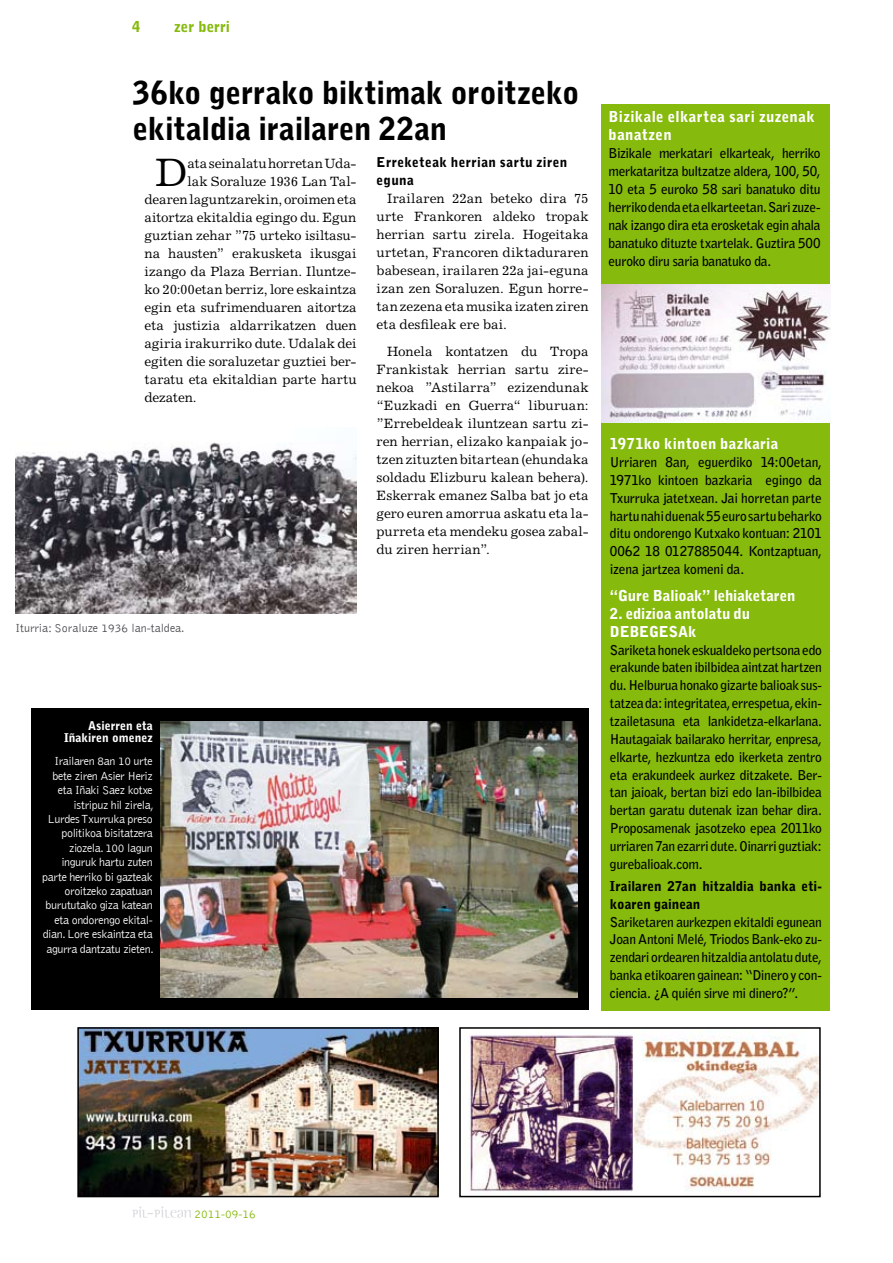
<style>
.page{position:relative;width:893px;height:1263px;background:#fff}
.page>*{position:absolute;margin:0;border:0;box-sizing:border-box;transform-origin:0 0}
.t1{font:39.75px "Excelsior";color:#000}
.t2{font:900 31.5px/36px "Bell Gothic Std";letter-spacing:-.005em;color:#000}
.t3{font:900 15px/18px "Bell Gothic Std";letter-spacing:.01em;color:#fff}
.t4{font:900 15px/18px "Bell Gothic Std";letter-spacing:-.01em;color:#fff}
.t5{font:900 15px "Bell Gothic Std";color:#86ba0d}
.t6{font:700 13.5px/17.9px "Bell Gothic Std";letter-spacing:-.025em;color:#000;text-align:justify}
.t7{font:13.5px/18px "Excelsior";color:#000;text-align:justify}
.t8{font:900 13.5px/17.9px "Bell Gothic Std";letter-spacing:.01em;color:#000}
.t9{font:900 13.5px/18px "Bell Gothic Std";letter-spacing:.03em;color:#000}
.t10{font:300 12px/14.4px "Bell Gothic";letter-spacing:-.03em;color:#fff;text-align:right}
.t11{font:300 12px "Bell Gothic";color:#4e4c50}
.t12{font:900 12px/12px "Bell Gothic Std";color:#fff;text-align:right}
.t13{font:300 12px "Bell Gothic";color:#86ba0d}
</style>
<div class="page">
<div style="left:602px;top:104px;width:228px;height:906px;background:#86ba0d"></div>
<img style="left:469px;top:1035px;width:349px;height:159px">
<div style="left:459px;top:1027px;width:362px;height:170px;border:2px solid #000"></div>
<div style="left:31px;top:709px;width:558px;height:301px;background:#000"></div>
<img style="left:161px;top:722px;width:417px;height:275px">
<img style="left:80px;top:1030px;width:356px;height:164px">
<div style="left:77px;top:1027px;width:362px;height:170px;border:2px solid #000"></div>
<svg style="left:132px;top:1206px;width:60px;height:12px"></svg>
<img style="left:15px;top:442px;width:342px;height:171px">
<img style="left:602px;top:285px;width:228px;height:137px">
<p class="t5" style="left:132px;top:18px;width:10px">4</p>
<p class="t5" style="left:174px;top:18px;width:57px">zer berri</p>
<h2 class="t2" style="left:133px;top:75px;width:448px">36ko gerrako biktimak oroitzeko ekitaldia irailaren 22an</h2>
<h1 class="t1" style="left:155px;top:149px;width:35px">D</h1>
<p class="t7" style="left:188px;top:154px;width:171px">ata seinalatu horretan Uda-</p>
<p class="t9" style="left:377px;top:154px;width:192px">Erreketeak herrian sartu ziren eguna</p>
<p class="t7" style="left:377px;top:190px;width:214px;text-indent:11px">Irailaren 22an beteko dira 75 urte Frankoren aldeko tropak herrian sartu zirela. Hogeitaka urtetan, Francoren diktaduraren babesean, irailaren 22a jai-eguna izan zen Soraluzen. Egun horre&shy;tan zezena eta musika izaten ziren eta desfileak ere bai.</p>
<p class="t7" style="left:377px;top:342px;width:214px;text-indent:11px">Honela kontatzen du Tropa Frankistak herrian sartu zire&shy;nekoa ”Astilarra” ezizendunak “Euzkadi en Guerra“ liburuan: ”Errebeldeak iluntzean sartu zi&shy;ren herrian, elizako kanpaiak jo&shy;tzen zituzten bitartean (ehundaka soldadu Elizburu kalean behera).<br>Eskerrak emanez Salba bat jo eta gero euren amorrua askatu eta la&shy;purreta eta mendeku gosea zabal&shy;du ziren herrian”.</p>
<p class="t7" style="left:188px;top:172px;width:171px">lak Soraluze 1936 Lan Tal-</p>
<p class="t7" style="left:145px;top:190px;width:214px">dearen laguntzarekin, oroimen eta</p>
<p class="t7" style="left:145px;top:208px;width:213px">aitortza ekitaldia egingo du. Egun</p>
<p class="t7" style="left:145px;top:226px;width:214px">guztian zehar ”75 urteko isiltasu-</p>
<p class="t7" style="left:145px;top:244px;width:214px">na hausten” erakusketa ikusgai</p>
<p class="t7" style="left:145px;top:262px;width:214px">izango da Plaza Berrian. Iluntze-</p>
<p class="t7" style="left:145px;top:280px;width:214px">ko 20:00etan berriz, lore eskaintza</p>
<p class="t7" style="left:145px;top:298px;width:214px">egin eta sufrimenduaren aitortza</p>
<p class="t7" style="left:145px;top:316px;width:214px">eta justizia aldarrikatzen duen</p>
<p class="t7" style="left:145px;top:334px;width:213px">agiria irakurriko dute. Udalak dei</p>
<p class="t7" style="left:145px;top:352px;width:214px">egiten die soraluzetar guztiei ber-</p>
<p class="t7" style="left:145px;top:370px;width:214px">taratu eta ekitaldian parte hartu</p>
<p class="t7" style="left:145px;top:388px;width:54px">dezaten.</p>
<p class="t11" style="left:15px;top:622px;width:171px">Iturria: Soraluze 1936 lan-taldea.</p>
<p class="t12" style="left:64px;top:720px;width:90px">Asierren eta<br>Iñakiren omenez</p>
<p class="t10" style="left:42px;top:754px;width:113px">Irailaren 8an 10 urte bete ziren Asier Heriz eta Iñaki Saez kotxe istripuz hil zirela,<br>Lurdes Txurruka preso politikoa bisitatzera ziozela. 100 lagun inguruk hartu zuten parte herriko bi gazteak oroitzeko zapatuan burututako giza katean eta ondorengo ekital&shy;dian. Lore eskaintza eta agurra dantzatu zieten.</p>
<p class="t3" style="left:609px;top:108px;width:208px">Bizikale elkartea sari zuzenak banatzen</p>
<p class="t6" style="left:609px;top:144px;width:214px">Bizikale merkatari elkarteak, herriko merkataritza bultzatze aldera, 100, 50, 10 eta 5 euroko 58 sari banatuko ditu herriko denda eta elkarteetan. Sari zuze&shy;nak izango dira eta erosketak egin ahala banatuko dituzte txartelak. Guztira 500 euroko diru saria banatuko da.</p>
<p class="t3" style="left:610px;top:435px;width:170px">1971ko kintoen bazkaria</p>
<p class="t6" style="left:610px;top:453px;width:214px">Urriaren 8an, eguerdiko 14:00etan, 1971ko kintoen bazkaria egingo da Txurruka jatetxean. Jai horretan parte hartu nahi duenak 55 euro sartu beharko ditu ondorengo Kutxako kontuan: 2101<br>0062 18 0127885044. Kontzaptuan, izena jartzea komeni da.</p>
<p class="t3" style="left:610px;top:586px;width:187px">“Gure Balioak” lehiaketaren</p>
<p class="t4" style="left:610px;top:604px;width:142px">2. edizioa antolatu du<br>DEBEGESAk</p>
<p class="t6" style="left:610px;top:641px;width:214px">Sariketa honek eskualdeko pertsona edo erakunde baten ibilbidea aintzat hartzen du. Helburua honako gizarte balioak sus&shy;tatzea da: integritatea, errespetua, ekin&shy;tzailetasuna eta lankidetza-elkarlana.<br>Hautagaiak bailarako herritar, enpresa, elkarte, hezkuntza edo ikerketa zentro eta erakundeek aurkez ditzakete. Ber&shy;tan jaioak, bertan bizi edo lan-ibilbidea bertan garatu dutenak izan behar dira.<br>Proposamenak jasotzeko epea 2011ko urriaren 7an ezarri dute. Oinarri guztiak: gurebalioak.com.</p>
<p class="t8" style="left:610px;top:877px;width:214px">Irailaren 27an hitzaldia banka eti&shy;koaren gainean</p>
<p class="t6" style="left:610px;top:913px;width:214px">Sariketaren aurkezpen ekitaldi egunean Joan Antoni Melé, Triodos Bank-eko zu&shy;zendari ordearen hitzaldia antolatu dute, banka etikoaren gainean: “Dinero y con&shy;ciencia. ¿A quién sirve mi dinero?”.</p>
<p class="t13" style="left:195px;top:1207px;width:63px">2011-09-16</p>
</div>
